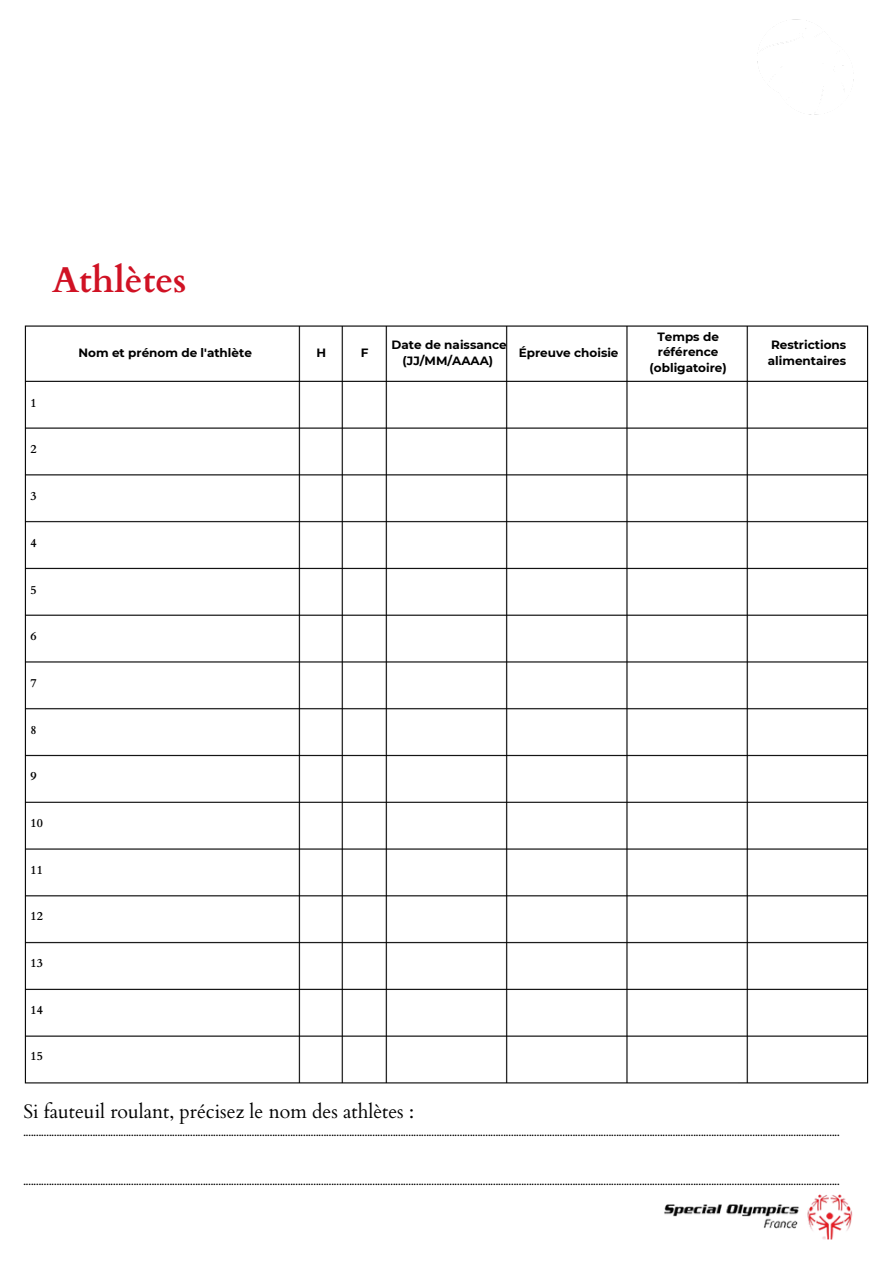
<style>
.page{position:relative;width:894px;height:1264px;background:#fff}
.page>*{position:absolute;margin:0;border:0;box-sizing:border-box;transform-origin:0 0}
.t1{font:700 36px "Cardo";color:#d01224}
.t2{font:19.5px "Cardo";color:#000}
.t3{font:700 12px/15.8px "Montserrat";color:#000;text-align:center}
.t4{font:700 12px "Cardo";color:#000}
.t5{font:700 9px "Open Sans";color:#000}
</style>
<div class="page">
<img style="left:664px;top:1194px;width:189px;height:46px">
<img style="left:24px;top:325px;width:845px;height:759px">
<p class="t1" style="left:52px;top:256px;width:136px">Athlètes</p>
<h3 class="t4" style="left:31px;top:395px;width:8px">1</h3>
<p class="t4" style="left:31px;top:441px;width:8px">2</p>
<p class="t4" style="left:31px;top:488px;width:8px">3</p>
<p class="t4" style="left:31px;top:535px;width:8px">4</p>
<p class="t4" style="left:31px;top:581px;width:8px">5</p>
<p class="t4" style="left:31px;top:628px;width:8px">6</p>
<p class="t4" style="left:31px;top:675px;width:8px">7</p>
<p class="t4" style="left:31px;top:721px;width:8px">8</p>
<p class="t4" style="left:31px;top:768px;width:8px">9</p>
<p class="t4" style="left:31px;top:815px;width:14px">10</p>
<h3 class="t4" style="left:31px;top:861px;width:14px">11</h3>
<p class="t4" style="left:31px;top:908px;width:14px">12</p>
<p class="t4" style="left:31px;top:955px;width:14px">13</p>
<h3 class="t4" style="left:31px;top:1001px;width:14px">14</h3>
<h3 class="t4" style="left:31px;top:1048px;width:14px">15</h3>
<p class="t3" style="left:78px;top:345px;width:175px">Nom et prénom de l'athlète</p>
<p class="t3" style="left:316px;top:345px;width:11px">H</p>
<p class="t3" style="left:361px;top:345px;width:9px">F</p>
<p class="t3" style="left:391px;top:337px;width:117px">Date de naissance (JJ/MM/AAAA)</p>
<p class="t3" style="left:518px;top:345px;width:101px">Épreuve choisie</p>
<p class="t3" style="left:649px;top:328px;width:79px">Temps de référence (obligatoire)</p>
<p class="t3" style="left:767px;top:337px;width:80px;text-align:left">Restrictions alimentaires</p>
<p class="t2" style="left:23px;top:1098px;width:392px">Si fauteuil roulant, précisez le nom des athlètes :</p>
<p class="t5" style="left:23px;top:1126px;width:817px">..............................................................................................................................................................................................................................................................................................................................</p>
<p class="t5" style="left:23px;top:1175px;width:817px">..............................................................................................................................................................................................................................................................................................................................</p>
</div>
